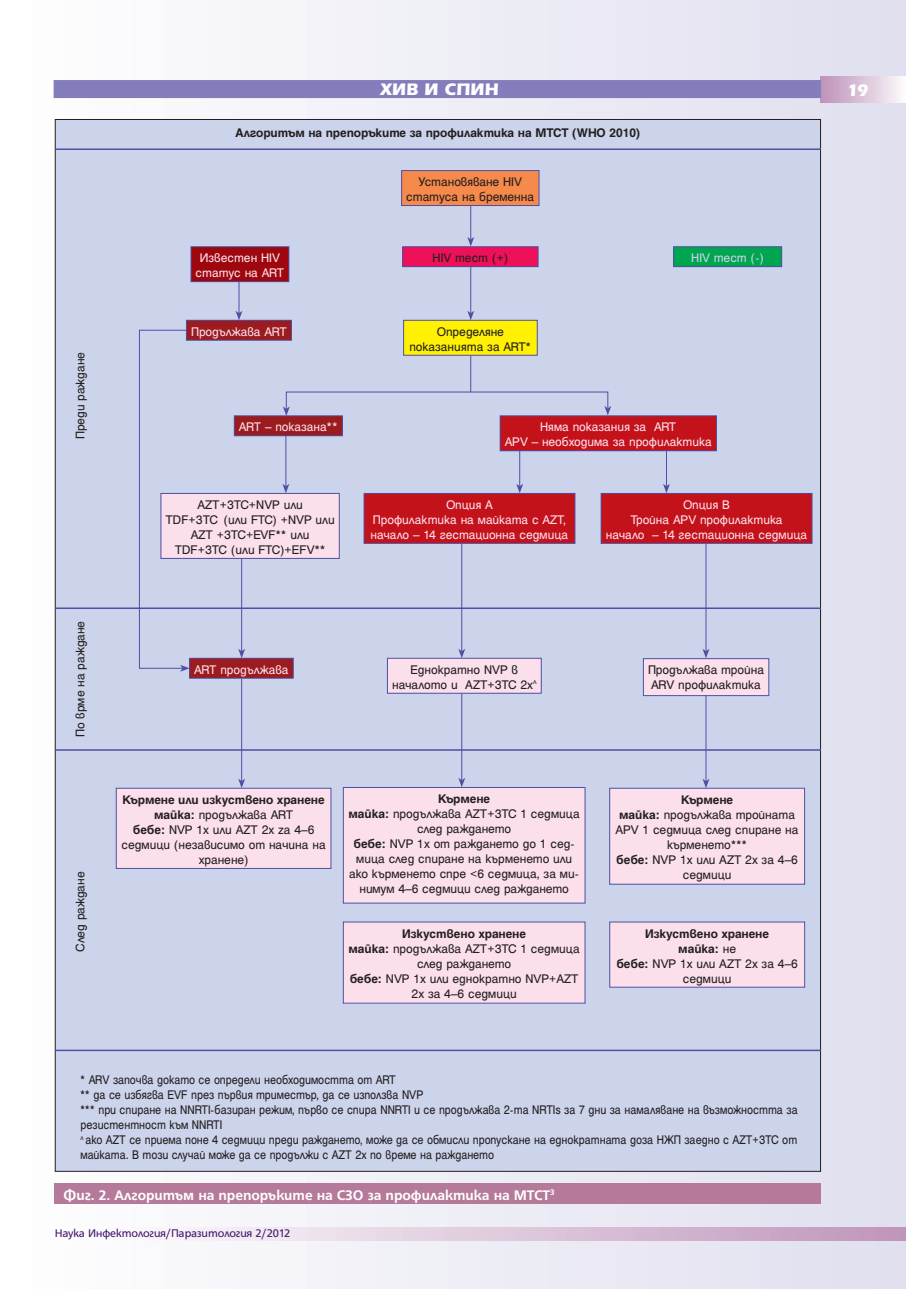
<style>
.page{position:relative;width:906px;height:1289px;background:#fff}
.page>*{position:absolute;margin:0;border:0;box-sizing:border-box;transform-origin:0 0}
.t1{font:700 18px "Erika Bg";color:#fff}
.t2{font:700 15px "HS Grotesk Bg";color:#fff}
.t3{font:13.5px/15px "Helen Bg";color:#231f20;text-align:center}
.t4{font:13.5px/15px "Helen Bg";color:#231f20;scale:.9 1}
.t5{font:13.5px/15px "Helen Bg";color:#fbdfeb;text-align:center}
.t6{font:700 13.5px/15px "Helen Bg";letter-spacing:-.01em;color:#231f20;text-align:center}
.t7{font:13.5px "Helen Bg";color:#ccd4eb}
.t8{font:12px "HS Grotesk Bg";letter-spacing:-.01em;color:#43176e}
.s1{font-weight:700}
.s2{font-weight:400}
</style>
<div class="page">
<div style="left:0;top:0;width:906px;height:1288px;background:linear-gradient(to right,#fff,#dfdded)"></div>
<div style="left:821px;top:77px;width:85px;height:25px;background:linear-gradient(to right,#bd92b8,#fcfafc)"></div>
<svg style="left:55px;top:1227px;width:851px;height:13px"></svg>
<div style="left:54px;top:80px;width:767px;height:18px;background:#837dbb"></div>
<div style="left:55px;top:119px;width:765px;height:1052px;background:#ccd4eb"></div>
<div style="left:55px;top:1183px;width:766px;height:20px;background:#b5799a"></div>
<div style="left:401px;top:170px;width:138px;height:35px;background:#f68a4b"></div>
<div style="left:401px;top:170px;width:138px;height:36px;border:1px solid #504fa1"></div>
<div style="left:191px;top:247px;width:98px;height:35px;background:#9d070d"></div>
<div style="left:191px;top:246px;width:98px;height:36px;border:1px solid #504fa1"></div>
<div style="left:186px;top:320px;width:105px;height:20px;background:#9b1b1e"></div>
<div style="left:186px;top:320px;width:106px;height:20px;border:1px solid #504fa1"></div>
<div style="left:500px;top:416px;width:216px;height:35px;background:#c4121a"></div>
<div style="left:500px;top:415px;width:217px;height:36px;border:1px solid #504fa1"></div>
<div style="left:601px;top:493px;width:211px;height:50px;background:#c4121a"></div>
<div style="left:601px;top:493px;width:211px;height:51px;border:1px solid #504fa1"></div>
<div style="left:364px;top:493px;width:211px;height:50px;background:#c4121a"></div>
<div style="left:364px;top:493px;width:211px;height:51px;border:1px solid #504fa1"></div>
<div style="left:161px;top:493px;width:178px;height:65px;background:#fbdfeb"></div>
<div style="left:161px;top:493px;width:179px;height:66px;border:1px solid #504fa1"></div>
<div style="left:387px;top:658px;width:154px;height:35px;background:#fbdfeb"></div>
<div style="left:387px;top:658px;width:154px;height:35px;border:1px solid #504fa1"></div>
<div style="left:643px;top:658px;width:126px;height:37px;background:#fbdfeb"></div>
<div style="left:643px;top:658px;width:126px;height:38px;border:1px solid #504fa1"></div>
<div style="left:190px;top:658px;width:103px;height:20px;background:#9b1b1e"></div>
<div style="left:189px;top:658px;width:105px;height:20px;border:1px solid #504fa1"></div>
<div style="left:116px;top:788px;width:215px;height:80px;background:#fbdfeb"></div>
<div style="left:116px;top:787px;width:215px;height:81px;border:1px solid #504fa1"></div>
<div style="left:609px;top:788px;width:195px;height:96px;background:#fbdfeb"></div>
<div style="left:609px;top:787px;width:196px;height:97px;border:1px solid #504fa1"></div>
<div style="left:610px;top:922px;width:194px;height:65px;background:#fbdfeb"></div>
<div style="left:343px;top:787px;width:242px;height:116px;background:#fbdfeb"></div>
<div style="left:343px;top:787px;width:242px;height:116px;border:1px solid #504fa1"></div>
<div style="left:343px;top:922px;width:242px;height:81px;background:#fbdfeb"></div>
<div style="left:403px;top:320px;width:134px;height:35px;background:#fff101"></div>
<div style="left:403px;top:320px;width:134px;height:35px;border:1px solid #504fa1"></div>
<div style="left:234px;top:416px;width:108px;height:20px;background:#9b1b1e"></div>
<div style="left:234px;top:415px;width:109px;height:21px;border:1px solid #504fa1"></div>
<div style="left:403px;top:247px;width:135px;height:20px;background:#ee1059"></div>
<div style="left:402px;top:246px;width:136px;height:21px;border:1px solid #504fa1"></div>
<div style="left:673px;top:247px;width:108px;height:20px;background:#00a54f"></div>
<div style="left:673px;top:246px;width:109px;height:21px;border:1px solid #504fa1"></div>
<hr style="left:55px;top:1049px;width:766px;height:2px;background:#504fa1">
<hr style="left:55px;top:749px;width:766px;height:1px;background:#504fa1">
<hr style="left:55px;top:607px;width:766px;height:2px;background:#504fa1">
<hr style="left:55px;top:148px;width:766px;height:2px;background:#504fa1">
<hr style="left:470px;top:205px;width:1px;height:34px;background:#504fa1">
<svg style="left:467px;top:237px;width:7px;height:9px"></svg>
<hr style="left:470px;top:266px;width:1px;height:47px;background:#504fa1">
<svg style="left:467px;top:311px;width:7px;height:9px"></svg>
<hr style="left:285px;top:435px;width:1px;height:51px;background:#504fa1">
<svg style="left:282px;top:484px;width:7px;height:9px"></svg>
<hr style="left:241px;top:559px;width:1px;height:92px;background:#504fa1">
<svg style="left:238px;top:648px;width:7px;height:10px"></svg>
<hr style="left:241px;top:678px;width:1px;height:103px;background:#504fa1">
<svg style="left:238px;top:778px;width:7px;height:10px"></svg>
<hr style="left:461px;top:543px;width:1px;height:108px;background:#504fa1">
<svg style="left:458px;top:648px;width:7px;height:10px"></svg>
<hr style="left:461px;top:693px;width:1px;height:87px;background:#504fa1">
<svg style="left:458px;top:777px;width:7px;height:10px"></svg>
<hr style="left:705px;top:543px;width:1px;height:108px;background:#504fa1">
<svg style="left:702px;top:648px;width:7px;height:10px"></svg>
<hr style="left:705px;top:695px;width:1px;height:86px;background:#504fa1">
<svg style="left:702px;top:778px;width:7px;height:10px"></svg>
<hr style="left:519px;top:451px;width:1px;height:35px;background:#504fa1">
<svg style="left:516px;top:484px;width:7px;height:9px"></svg>
<hr style="left:666px;top:451px;width:1px;height:35px;background:#504fa1">
<svg style="left:663px;top:484px;width:7px;height:9px"></svg>
<hr style="left:470px;top:355px;width:1px;height:37px;background:#504fa1">
<hr style="left:239px;top:282px;width:1px;height:31px;background:#504fa1">
<svg style="left:235px;top:311px;width:7px;height:9px"></svg>
<svg style="left:283px;top:391px;width:328px;height:25px"></svg>
<svg style="left:139px;top:329px;width:51px;height:342px"></svg>
<h1 class="t1" style="left:380px;top:83px;width:120px">ХИВ И СПИН</h1>
<p class="t6" style="left:236px;top:126px;width:406px">Алгоритъм на препоръките за профилактика на МТСТ (WHO 2010)</p>
<p class="t3" style="left:406px;top:175px;width:130px">Установяване HIV статуса на бременна</p>
<p class="t3" style="left:74px;top:439px;width:88px;rotate:-90deg">Преди раждане</p>
<p class="t3" style="left:74px;top:737px;width:118px;rotate:-90deg">По врме на раждане</p>
<p class="t3" style="left:74px;top:951px;width:82px;rotate:-90deg">След раждане</p>
<p class="t5" style="left:196px;top:251px;width:90px">Известен HIV статус на ART</p>
<p class="t3" style="left:432px;top:251px;width:77px">HIV тест (+)</p>
<p class="t7" style="left:691px;top:253px;width:74px">HIV тест (-)</p>
<p class="t5" style="left:191px;top:325px;width:97px">Продължава ART</p>
<p class="t3" style="left:409px;top:325px;width:123px">Определяне показанията за ART*</p>
<p class="t5" style="left:239px;top:420px;width:100px">ART – показана**</p>
<p class="t5" style="left:505px;top:420px;width:208px">Няма показания за ART<br>APV – необходима за профилактика</p>
<p class="t3" style="left:166px;top:498px;width:171px">AZT+3TC+NVP или<br>TDF+3TC (или FTC) +NVP или<br>AZT +3TC+EVF** или<br>TDF+3TC (или FTC)+EFV**</p>
<p class="t5" style="left:370px;top:498px;width:199px">Опция А<br>Профилактика на майката с AZT, начало – 14 гестационна седмица</p>
<p class="t5" style="left:606px;top:498px;width:203px">Опция В<br>Тройна APV профилактика<br>начало – 14 гестационна седмица</p>
<p class="t5" style="left:194px;top:663px;width:96px">ART продължава</p>
<p class="t3" style="left:392px;top:663px;width:146px">Еднократно NVP в началото и AZT+3TC 2x<sup>л</sup></p>
<p class="t3" style="left:648px;top:663px;width:118px;text-align:left">Продължава тройна<br>ARV профилактика</p>
<p class="t3" style="left:348px;top:792px;width:233px"><span class="s1">Кърмене<br>майка:</span> продължава AZT+3TC 1 седмица след раждането<br><span class="s1">бебе:</span> NVP 1x от раждането до 1 сед&shy;мица след спиране на кърменето или ако кърменето спре &lt;6 седмица, за ми&shy;нимум 4–6 седмици след раждането</p>
<p class="t3" style="left:348px;top:926px;width:233px"><span class="s1">Изкуствено хранене<br>майка:</span> продължава AZT+3TC 1 седмица след раждането<br><span class="s1">бебе:</span> NVP 1x или еднократно NVP+AZT<br>2x за 4–6 седмици</p>
<p class="t3" style="left:121px;top:793px;width:206px"><span class="s1">Кърмене или изкуствено хранене майка:</span> продължава ART<br><span class="s1">бебе:</span> NVP 1x или AZT 2x za 4–6 седмици (независимо от начина на хранене)</p>
<p class="t3" style="left:615px;top:793px;width:184px"><span class="s1">Кърмене<br>майка:</span> продължава тройната<br>APV 1 седмица след спиране на кърменето***<br><span class="s1">бебе:</span> NVP 1x или AZT 2x за 4–6 седмици</p>
<p class="t6" style="left:616px;top:926px;width:183px">Изкуствено хранене<br>майка: <span class="s2">не<br></span>бебе: <span class="s2">NVP 1x или AZT 2x за 4–6 седмици</span></p>
<p class="t4" style="left:80px;top:1073px;width:798px">* ARV започва докато се определи необходимостта от ART<br>** да се избягва EVF през първия триместър, да се използва NVP<br>*** при спиране на NNRTI-базиран режим, първо се спира NNRTI и се продължава 2-та NRTIs за 7 дни за намаляване на възможността за резистентност към NNRTI<br><sup>л</sup> ако AZT се приема поне 4 седмици преди раждането, може да се обмисли пропускане на еднократната доза НЖП заедно с AZT+3TC от майката. В този случай може да се продължи с AZT 2x по време на раждането</p>
<p class="t2" style="left:63px;top:1189px;width:493px">Фиг. 2. Алгоритъм на препоръките на СЗО за профилактика на МТСТ<sup>3</sup></p>
<p class="t8" style="left:55px;top:1228px;width:237px">Наука Инфектология/Паразитология 2/2012</p>
<h1 class="t1" style="left:847px;top:84px;width:23px">19</h1>
</div>
